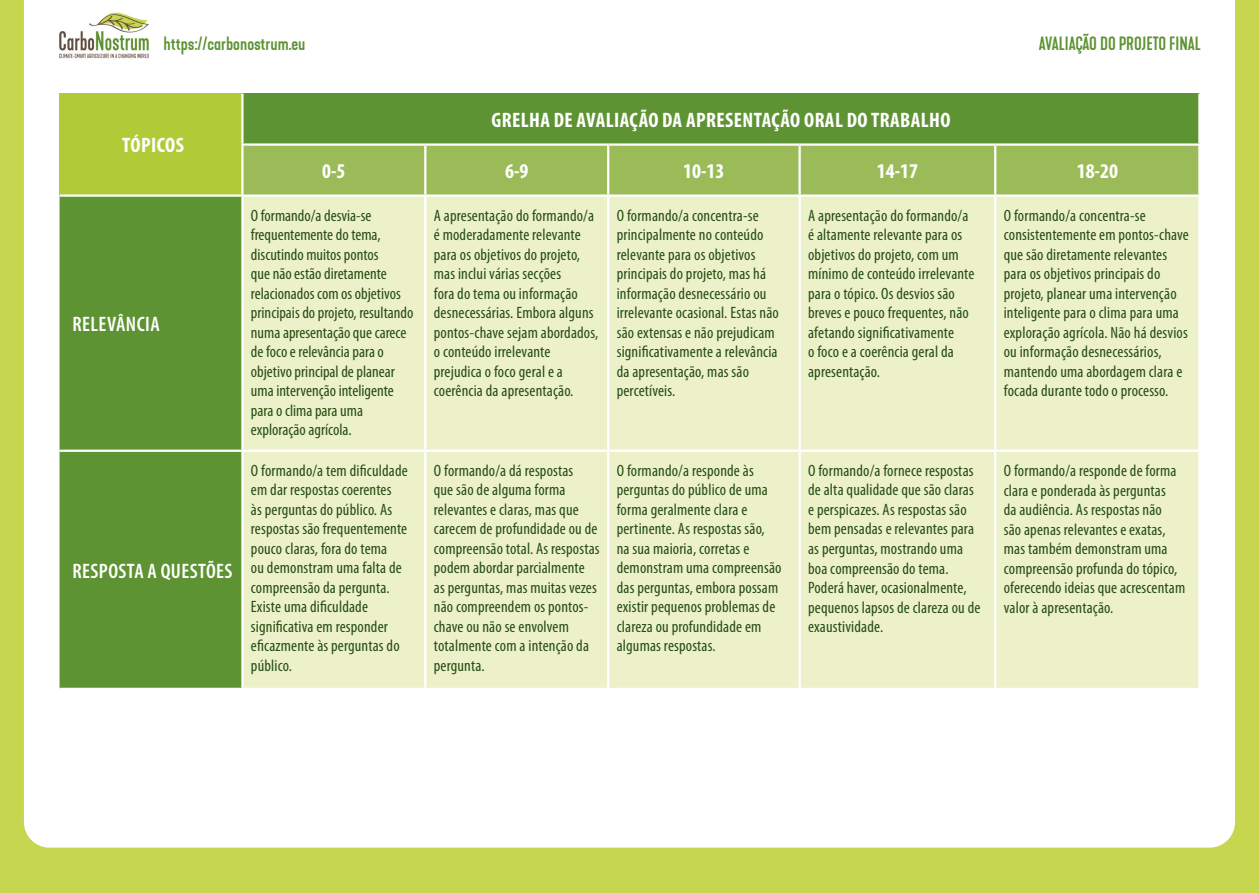
<style>
.page{position:relative;width:1259px;height:893px;background:#c7d64f}
.page>*{position:absolute;margin:0;border:0;box-sizing:border-box;transform-origin:0 0}
.t1{font:700 condensed 21px "Myriad Pro";letter-spacing:.02em;color:#fff}
.t2{font:600 condensed 21px "Myriad Pro";letter-spacing:.02em;color:#fff}
.t3{font:500 18px "Kapra Neue";color:#5e9333}
.t4{font:condensed 16.5px/19.5px "Myriad Pro";letter-spacing:.01em;color:#274e13}
</style>
<div class="page">
<div style="left:24px;top:0;width:1211px;height:848px;background:#fff"></div>
<img style="left:44px;top:3px;width:120px;height:67px">
<div style="left:60px;top:94px;width:182px;height:102px;background:#afcb37"></div>
<div style="left:242px;top:94px;width:957px;height:51px;background:#5e9333"></div>
<div style="left:243px;top:146px;width:955px;height:48px;background:#9bbb59"></div>
<div style="left:60px;top:197px;width:181px;height:491px;background:#5e9333"></div>
<div style="left:243px;top:197px;width:955px;height:491px;background:#ecf1ca"></div>
<hr style="left:241px;top:143px;width:184px;height:3px;background:#fff">
<hr style="left:425px;top:143px;width:183px;height:3px;background:#fff">
<hr style="left:608px;top:143px;width:191px;height:3px;background:#fff">
<hr style="left:799px;top:143px;width:196px;height:3px;background:#fff">
<hr style="left:995px;top:143px;width:205px;height:3px;background:#fff">
<hr style="left:241px;top:94px;width:2px;height:49px;background:#fff">
<hr style="left:1198px;top:94px;width:2px;height:49px;background:#fff">
<hr style="left:241px;top:146px;width:2px;height:48px;background:#fff">
<hr style="left:424px;top:146px;width:2px;height:48px;background:#fff">
<hr style="left:607px;top:146px;width:2px;height:48px;background:#fff">
<hr style="left:798px;top:146px;width:2px;height:48px;background:#fff">
<hr style="left:994px;top:146px;width:2px;height:48px;background:#fff">
<hr style="left:1198px;top:146px;width:2px;height:48px;background:#fff">
<hr style="left:60px;top:194px;width:182px;height:3px;background:#fff">
<hr style="left:242px;top:194px;width:183px;height:3px;background:#fff">
<hr style="left:241px;top:197px;width:2px;height:253px;background:#fff">
<hr style="left:425px;top:194px;width:183px;height:3px;background:#fff">
<hr style="left:424px;top:197px;width:2px;height:253px;background:#fff">
<hr style="left:608px;top:194px;width:191px;height:3px;background:#fff">
<hr style="left:607px;top:197px;width:2px;height:253px;background:#fff">
<hr style="left:799px;top:194px;width:196px;height:3px;background:#fff">
<hr style="left:798px;top:197px;width:2px;height:253px;background:#fff">
<hr style="left:995px;top:194px;width:205px;height:3px;background:#fff">
<hr style="left:994px;top:197px;width:2px;height:253px;background:#fff">
<hr style="left:1198px;top:197px;width:2px;height:253px;background:#fff">
<hr style="left:60px;top:450px;width:182px;height:2px;background:#fff">
<hr style="left:242px;top:450px;width:183px;height:2px;background:#fff">
<hr style="left:241px;top:452px;width:2px;height:236px;background:#fff">
<hr style="left:425px;top:450px;width:183px;height:2px;background:#fff">
<hr style="left:424px;top:452px;width:2px;height:236px;background:#fff">
<hr style="left:608px;top:450px;width:191px;height:2px;background:#fff">
<hr style="left:607px;top:452px;width:2px;height:236px;background:#fff">
<hr style="left:799px;top:450px;width:196px;height:2px;background:#fff">
<hr style="left:798px;top:452px;width:2px;height:236px;background:#fff">
<hr style="left:995px;top:450px;width:205px;height:2px;background:#fff">
<hr style="left:994px;top:452px;width:2px;height:236px;background:#fff">
<hr style="left:1198px;top:452px;width:2px;height:236px;background:#fff">
<hr style="left:60px;top:688px;width:182px;height:2px;background:#fff">
<hr style="left:242px;top:688px;width:183px;height:2px;background:#fff">
<hr style="left:425px;top:688px;width:183px;height:2px;background:#fff">
<hr style="left:608px;top:688px;width:191px;height:2px;background:#fff">
<hr style="left:799px;top:688px;width:196px;height:2px;background:#fff">
<hr style="left:995px;top:688px;width:205px;height:2px;background:#fff">
<p class="t3" style="left:164px;top:32px;width:143px">https://carbonostrum.eu</p>
<p class="t3" style="left:1039px;top:32px;width:164px">AVALIAÇÃO DO PROJETO FINAL</p>
<p class="t1" style="left:122px;top:132px;width:63px">TÓPICOS</p>
<p class="t2" style="left:72px;top:311px;width:89px">RELEVÂNCIA</p>
<p class="t2" style="left:72px;top:558px;width:161px">RESPOSTA A QUESTÕES</p>
<p class="t1" style="left:491px;top:107px;width:460px">GRELHA DE AVALIAÇÃO DA APRESENTAÇÃO ORAL DO TRABALHO</p>
<p class="t1" style="left:322px;top:158px;width:25px">0-5</p>
<p class="t1" style="left:505px;top:158px;width:25px">6-9</p>
<p class="t1" style="left:683px;top:158px;width:43px">10-13</p>
<p class="t1" style="left:877px;top:158px;width:43px">14-17</p>
<p class="t1" style="left:1076px;top:158px;width:43px">18-20</p>
<p class="t4" style="left:251px;top:205px;width:164px">O formando/a desvia-se frequentemente do tema, discutindo muitos pontos<br>que não estão diretamente relacionados com os objetivos principais do projeto, resultando numa apresentação que carece de foco e relevância para o objetivo principal de planear uma intervenção inteligente para o clima para uma exploração agrícola.</p>
<p class="t4" style="left:434px;top:205px;width:166px">A apresentação do formando/a é moderadamente relevante para os objetivos do projeto, mas inclui várias secções<br>fora do tema ou informação desnecessárias. Embora alguns pontos-chave sejam abordados, o conteúdo irrelevante prejudica o foco geral e a coerência da apresentação.</p>
<p class="t4" style="left:617px;top:205px;width:164px">O formando/a concentra-se principalmente no conteúdo relevante para os objetivos principais do projeto, mas há informação desnecessário ou irrelevante ocasional. Estas não são extensas e não prejudicam significativamente a relevância da apresentação, mas são percetíveis.</p>
<p class="t4" style="left:808px;top:205px;width:168px">A apresentação do formando/a é altamente relevante para os objetivos do projeto, com um mínimo de conteúdo irrelevante para o tópico. Os desvios são breves e pouco frequentes, não afetando significativamente<br>o foco e a coerência geral da apresentação.</p>
<p class="t4" style="left:1003px;top:205px;width:187px">O formando/a concentra-se consistentemente em pontos-chave que são diretamente relevantes para os objetivos principais do projeto, planear uma intervenção inteligente para o clima para uma exploração agrícola. Não há desvios ou informação desnecessários, mantendo uma abordagem clara e focada durante todo o processo.</p>
<p class="t4" style="left:251px;top:460px;width:158px">O formando/a tem dificuldade em dar respostas coerentes<br>às perguntas do público. As respostas são frequentemente pouco claras, fora do tema<br>ou demonstram uma falta de compreensão da pergunta.<br>Existe uma dificuldade significativa em responder eficazmente às perguntas do público.</p>
<p class="t4" style="left:434px;top:460px;width:167px">O formando/a dá respostas<br>que são de alguma forma relevantes e claras, mas que carecem de profundidade ou de compreensão total. As respostas podem abordar parcialmente as perguntas, mas muitas vezes não compreendem os pontos&shy;chave ou não se envolvem totalmente com a intenção da pergunta.</p>
<p class="t4" style="left:617px;top:461px;width:166px">O formando/a responde às perguntas do público de uma forma geralmente clara e pertinente. As respostas são, na sua maioria, corretas e demonstram uma compreensão das perguntas, embora possam existir pequenos problemas de clareza ou profundidade em algumas respostas.</p>
<p class="t4" style="left:808px;top:461px;width:174px">O formando/a fornece respostas de alta qualidade que são claras e perspicazes. As respostas são bem pensadas e relevantes para as perguntas, mostrando uma boa compreensão do tema.<br>Poderá haver, ocasionalmente, pequenos lapsos de clareza ou de exaustividade.</p>
<p class="t4" style="left:1003px;top:461px;width:183px">O formando/a responde de forma clara e ponderada às perguntas<br>da audiência. As respostas não<br>são apenas relevantes e exatas, mas também demonstram uma compreensão profunda do tópico, oferecendo ideias que acrescentam valor à apresentação.</p>
</div>
